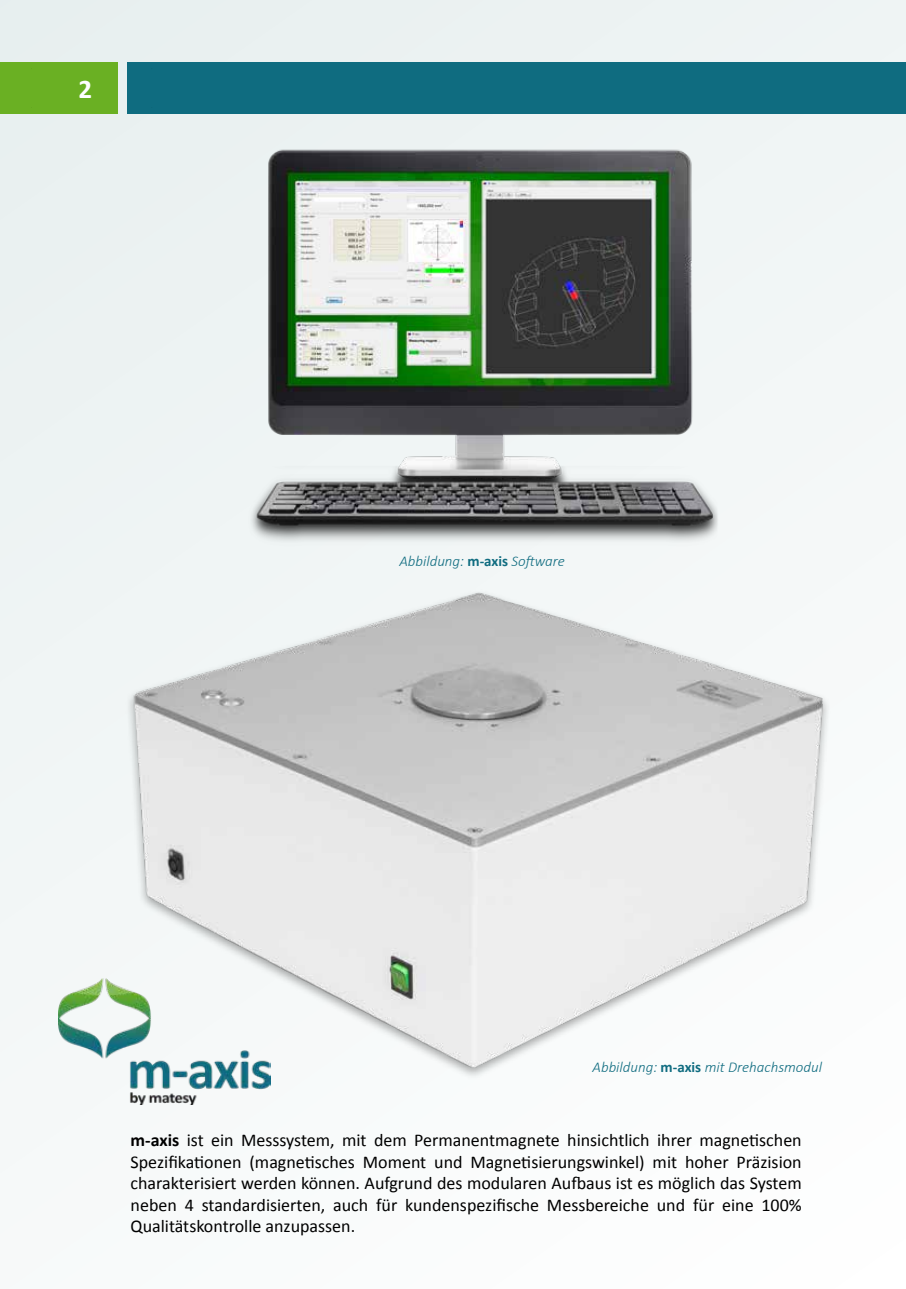
<style>
.page{position:relative;width:906px;height:1289px;background:#fff}
.page>*{position:absolute;margin:0;border:0;box-sizing:border-box;transform-origin:0 0}
.t1{font:700 27px "Calibri";color:#fff}
.t2{font:18px/21.6px "Calibri";color:#000;text-align:justify}
.t3{font:italic 300 15px "Calibri";color:#0f6c80}
.s1{font-weight:700;font-style:normal}
.s2{font-weight:700}
</style>
<div class="page">
<div style="left:0;top:0;width:906px;height:1288px;background:#f3f7f7"></div>
<div style="left:128px;top:63px;width:778px;height:51px;background:#0f6c80"></div>
<div style="left:0;top:63px;width:117px;height:51px;background:#6ab023"></div>
<img style="left:255px;top:149px;width:460px;height:358px">
<img style="left:58px;top:507px;width:769px;height:598px">
<h1 class="t1" style="left:78px;top:72px;width:15px">2</h1>
<p class="t3" style="left:399px;top:552px;width:167px">Abbildung: <span class="s1">m-axis</span> Software</p>
<p class="t3" style="left:592px;top:1057px;width:231px">Abbildung: <span class="s1">m-axis</span> mit Drehachsmodul</p>
<p class="t2" style="left:131px;top:1129px;width:672px"><span class="s2">m-axis</span> ist ein Messsystem, mit dem Permanentmagnete hinsichtlich ihrer magnetischen Spezifikationen (magnetisches Moment und Magnetisierungswinkel) mit hoher Präzision charakterisiert werden können. Aufgrund des modularen Aufbaus ist es möglich das System neben 4 standardisierten, auch für kundenspezifische Messbereiche und für eine 100% Qualitätskontrolle anzupassen.</p>
</div>
